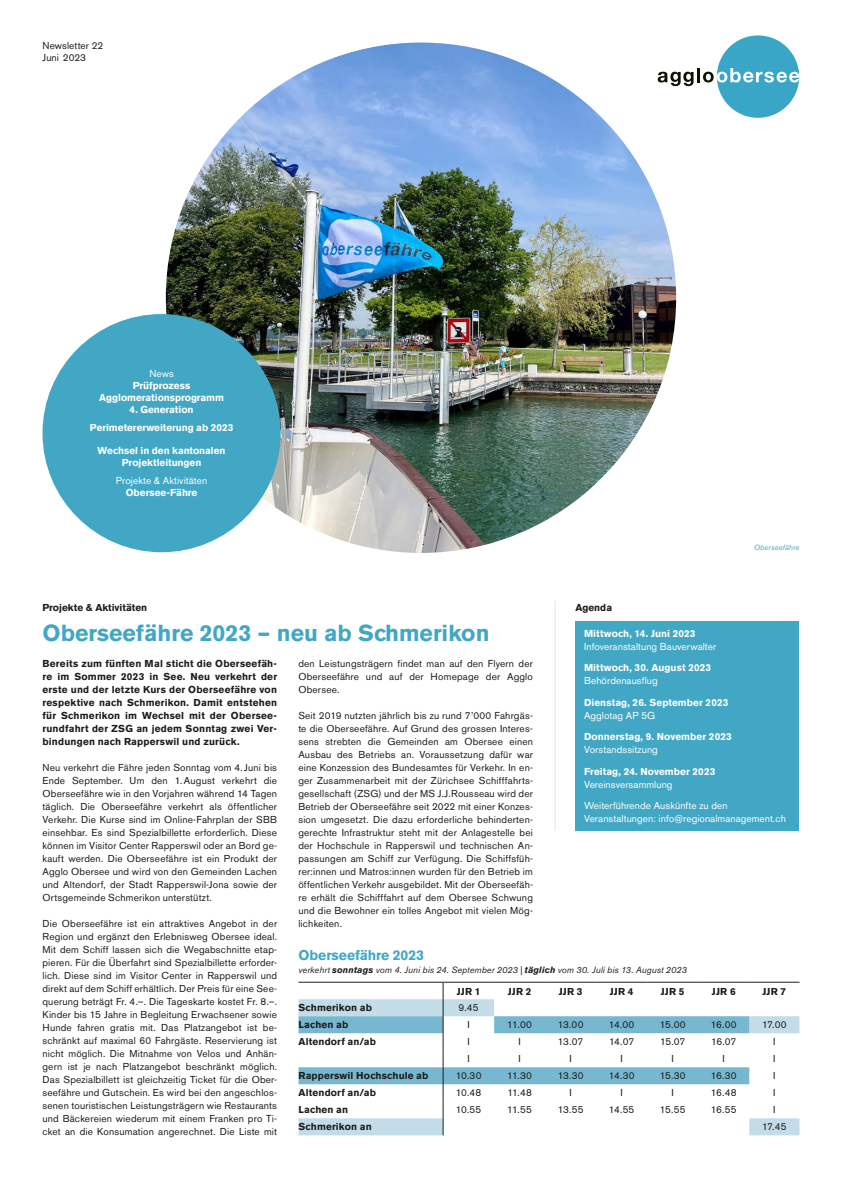
<style>
.page{position:relative;width:842px;height:1191px;background:#fff}
.page>*{position:absolute;margin:0;border:0;box-sizing:border-box;transform-origin:0 0}
.t1{font:700 23px "Akzidenz Grotesk BE";color:#41a7c4}
.t2{font:700 14px "Akzidenz Grotesk BE";letter-spacing:-.005em;color:#41a7c4}
.t3{font:10px/13px "Akzidenz Grotesk BE";letter-spacing:.02em;color:#1d1d1b;text-align:justify}
.t4{font:700 10px/13px "Akzidenz Grotesk BE";letter-spacing:.015em;color:#1d1d1b;text-align:justify}
.t5{font:700 10px/12px "Akzidenz Grotesk BE";color:#fff;text-align:center}
.t6{font:10px/21.5px "Akzidenz Grotesk BE";letter-spacing:.01em;color:#fff}
.t7{font:italic 9px "Akzidenz Grotesk BE";letter-spacing:.01em;color:#1d1d1b}
.t8{font:italic 7.5px "Akzidenz Grotesk BE";letter-spacing:.02em;color:#41a7c4}
.s1{font-weight:700}
</style>
<div class="page">
<img style="left:166px;top:43px;width:510px;height:510px;border-radius:255px">
<div style="left:717px;top:35px;width:82px;height:83px;background:#3aa6c7;border-radius:50%"></div>
<svg style="left:658px;top:72px;width:35px;height:14px"></svg>
<hr style="left:697px;top:68px;width:3px;height:14px;background:#0d1200">
<svg style="left:703px;top:68px;width:96px;height:14px"></svg>
<div style="left:43px;top:314px;width:238px;height:238px;background:#41a7c4;border-radius:50%"></div>
<div style="left:575px;top:621px;width:224px;height:209px;background:#41a7c4"></div>
<hr style="left:555px;top:600px;width:1px;height:230px;background:#e4e4e3">
<svg style="left:749px;top:1016px;width:50px;height:119px"></svg>
<hr style="left:298px;top:981px;width:145px;height:1px;background:#1d1d1b">
<hr style="left:443px;top:981px;width:51px;height:1px;background:#1d1d1b">
<hr style="left:494px;top:981px;width:51px;height:1px;background:#1d1d1b">
<hr style="left:545px;top:981px;width:51px;height:1px;background:#1d1d1b">
<hr style="left:596px;top:981px;width:51px;height:1px;background:#1d1d1b">
<hr style="left:647px;top:981px;width:51px;height:1px;background:#1d1d1b">
<hr style="left:698px;top:981px;width:51px;height:1px;background:#1d1d1b">
<hr style="left:749px;top:981px;width:50px;height:1px;background:#1d1d1b">
<svg style="left:298px;top:982px;width:451px;height:153px"></svg>
<p class="t3" style="left:43px;top:39px;width:62px;line-height:12px">Newsletter 22<br>Juni 2023</p>
<p class="t6" style="left:149px;top:363px;width:26px">News</p>
<p class="t5" style="left:99px;top:379px;width:127px">Prüfprozess<br>Agglomerationsprogramm</p>
<p class="t5" style="left:90px;top:401px;width:145px;line-height:17.7px">4. Generation<br>Perimetererweiterung ab 2023</p>
<p class="t5" style="left:98px;top:444px;width:129px">Wechsel in den kantonalen<br>Projektleitungen</p>
<p class="t6" style="left:116px;top:469px;width:93px">Projekte &amp; Aktivitäten</p>
<p class="t5" style="left:126px;top:486px;width:73px">Obersee-Fähre</p>
<p class="t8" style="left:754px;top:542px;width:47px">Oberseefähre</p>
<p class="t4" style="left:43px;top:601px;width:106px">Projekte &amp; Aktivitäten</p>
<p class="t4" style="left:575px;top:601px;width:38px">Agenda</p>
<p class="t5" style="left:584px;top:627px;width:113px">Mittwoch, 14. Juni 2023</p>
<p class="t6" style="left:584px;top:635px;width:134px">Infoveranstaltung Bauverwalter</p>
<p class="t5" style="left:584px;top:661px;width:129px">Mittwoch, 30. August 2023</p>
<p class="t6" style="left:584px;top:670px;width:75px">Behördenausflug</p>
<p class="t5" style="left:584px;top:696px;width:146px">Dienstag, 26. September 2023</p>
<p class="t6" style="left:584px;top:704px;width:73px">Agglotag AP 5G</p>
<p class="t5" style="left:584px;top:730px;width:149px">Donnerstag, 9. November 2023</p>
<p class="t6" style="left:584px;top:739px;width:75px">Vorstandssitzung</p>
<p class="t5" style="left:584px;top:765px;width:133px">Freitag, 24. November 2023</p>
<p class="t6" style="left:584px;top:773px;width:145px">Vereinsversammlung<br>Weiterführende Auskünfte zu den</p>
<p class="t6" style="left:584px;top:808px;width:204px">Veranstaltungen: info@regionalmanagement.ch</p>
<h1 class="t1" style="left:43px;top:619px;width:449px">Oberseefähre 2023 – neu ab Schmerikon</h1>
<p class="t4" style="left:43px;top:657px;width:236px">Bereits zum fünften Mal sticht die Oberseefäh&shy;re im Sommer 2023 in See. Neu verkehrt der erste und der letzte Kurs der Oberseefähre von respektive nach Schmerikon. Damit entstehen für Schmerikon im Wechsel mit der Obersee&shy;rundfahrt der ZSG an jedem Sonntag zwei Ver&shy;bindungen nach Rapperswil und zurück.</p>
<p class="t3" style="left:43px;top:761px;width:236px">Neu verkehrt die Fähre jeden Sonntag vom 4.Juni bis Ende September. Um den 1.August verkehrt die Oberseefähre wie in den Vorjahren während 14 Tagen täglich. Die Oberseefähre verkehrt als öffentlicher Verkehr. Die Kurse sind im Online-Fahrplan der SBB einsehbar. Es sind Spezialbillette erforderlich. Diese können im Visitor Center Rapperswil oder an Bord ge&shy;kauft werden. Die Oberseefähre ist ein Produkt der Agglo Obersee und wird von den Gemeinden Lachen und Altendorf, der Stadt Rapperswil-Jona sowie der Ortsgemeinde Schmerikon unterstützt.</p>
<p class="t3" style="left:43px;top:917px;width:236px">Die Oberseefähre ist ein attraktives Angebot in der Region und ergänzt den Erlebnisweg Obersee ideal.<br>Mit dem Schiff lassen sich die Wegabschnitte etap&shy;pieren. Für die Überfahrt sind Spezialbillette erforder&shy;lich. Diese sind im Visitor Center in Rapperswil und direkt auf dem Schiff erhältlich. Der Preis für eine See&shy;querung beträgt Fr. 4.–. Die Tageskarte kostet Fr. 8.–.<br>Kinder bis 15 Jahre in Begleitung Erwachsener sowie Hunde fahren gratis mit. Das Platzangebot ist be&shy;schränkt auf maximal 60 Fahrgäste. Reservierung ist nicht möglich. Die Mitnahme von Velos und Anhän&shy;gern ist je nach Platzangebot beschränkt möglich.<br>Das Spezialbillett ist gleichzeitig Ticket für die Ober&shy;seefähre und Gutschein. Es wird bei den angeschlos&shy;senen touristischen Leistungsträgern wie Restaurants und Bäckereien wiederum mit einem Franken pro Ti&shy;cket an die Konsumation angerechnet. Die Liste mit</p>
<p class="t3" style="left:298px;top:657px;width:236px">den Leistungsträgern findet man auf den Flyern der Oberseefähre und auf der Homepage der Agglo Obersee.</p>
<p class="t3" style="left:298px;top:709px;width:236px">Seit 2019 nutzten jährlich bis zu rund 7’000 Fahrgäs&shy;te die Oberseefähre. Auf Grund des grossen Interes&shy;sens strebten die Gemeinden am Obersee einen Ausbau des Betriebs an. Voraussetzung dafür war eine Konzession des Bundesamtes für Verkehr. In en&shy;ger Zusammenarbeit mit der Zürichsee Schifffahrts&shy;gesellschaft (ZSG) und der MS J.J.Rousseau wird der Betrieb der Oberseefähre seit 2022 mit einer Konzes&shy;sion umgesetzt. Die dazu erforderliche behinderten&shy;gerechte Infrastruktur steht mit der Anlagestelle bei der Hochschule in Rapperswil und technischen An&shy;passungen am Schiff zur Verfügung. Die Schiffsfüh&shy;rer:innen und Matros:innen wurden für den Betrieb im öffentlichen Verkehr ausgebildet. Mit der Oberseefäh&shy;re erhält die Schifffahrt auf dem Obersee Schwung und die Bewohner ein tolles Angebot mit vielen Mög&shy;lichkeiten.</p>
<h2 class="t2" style="left:298px;top:946px;width:127px">Oberseefähre 2023</h2>
<p class="t7" style="left:298px;top:964px;width:390px">verkehrt <span class="s1">sonntags</span> vom 4. Juni bis 24. September 2023 | <span class="s1">täglich</span> vom 30. Juli bis 13. August 2023</p>
<p class="t4" style="left:457px;top:984px;width:25px">JJR 1</p>
<p class="t4" style="left:508px;top:984px;width:25px">JJR 2</p>
<p class="t4" style="left:559px;top:984px;width:25px">JJR 3</p>
<p class="t4" style="left:610px;top:984px;width:25px">JJR 4</p>
<p class="t4" style="left:661px;top:984px;width:25px">JJR 5</p>
<p class="t4" style="left:712px;top:984px;width:25px">JJR 6</p>
<p class="t4" style="left:762px;top:984px;width:25px">JJR 7</p>
<p class="t4" style="left:298px;top:1001px;width:75px">Schmerikon ab</p>
<p class="t3" style="left:458px;top:1001px;width:22px">9.45</p>
<p class="t4" style="left:298px;top:1018px;width:51px">Lachen ab</p>
<p class="t3" style="left:467px;top:1018px;width:4px">I</p>
<p class="t3" style="left:507px;top:1018px;width:26px">11.00</p>
<p class="t3" style="left:558px;top:1018px;width:27px">13.00</p>
<p class="t3" style="left:609px;top:1018px;width:27px">14.00</p>
<p class="t3" style="left:660px;top:1018px;width:27px">15.00</p>
<p class="t3" style="left:711px;top:1018px;width:27px">16.00</p>
<p class="t3" style="left:762px;top:1018px;width:26px">17.00</p>
<p class="t4" style="left:298px;top:1035px;width:79px">Altendorf an/ab</p>
<p class="t3" style="left:467px;top:1035px;width:4px">I</p>
<p class="t3" style="left:518px;top:1035px;width:4px">I</p>
<p class="t3" style="left:558px;top:1035px;width:27px">13.07</p>
<p class="t3" style="left:609px;top:1035px;width:27px">14.07</p>
<p class="t3" style="left:660px;top:1035px;width:27px">15.07</p>
<p class="t3" style="left:711px;top:1035px;width:27px">16.07</p>
<p class="t3" style="left:773px;top:1035px;width:4px">I</p>
<p class="t3" style="left:467px;top:1052px;width:4px">I</p>
<p class="t3" style="left:518px;top:1052px;width:4px">I</p>
<p class="t3" style="left:569px;top:1052px;width:4px">I</p>
<p class="t3" style="left:620px;top:1052px;width:4px">I</p>
<p class="t3" style="left:672px;top:1052px;width:4px">I</p>
<p class="t3" style="left:723px;top:1052px;width:4px">I</p>
<p class="t3" style="left:773px;top:1052px;width:4px">I</p>
<p class="t4" style="left:298px;top:1069px;width:131px">Rapperswil Hochschule ab</p>
<p class="t3" style="left:456px;top:1069px;width:27px">10.30</p>
<p class="t3" style="left:507px;top:1069px;width:26px">11.30</p>
<p class="t3" style="left:558px;top:1069px;width:27px">13.30</p>
<p class="t3" style="left:609px;top:1069px;width:27px">14.30</p>
<p class="t3" style="left:660px;top:1069px;width:27px">15.30</p>
<p class="t3" style="left:711px;top:1069px;width:27px">16.30</p>
<p class="t3" style="left:773px;top:1069px;width:4px">I</p>
<p class="t4" style="left:298px;top:1086px;width:79px">Altendorf an/ab</p>
<p class="t3" style="left:456px;top:1086px;width:27px">10.48</p>
<p class="t3" style="left:507px;top:1086px;width:26px">11.48</p>
<p class="t3" style="left:569px;top:1086px;width:4px">I</p>
<p class="t3" style="left:620px;top:1086px;width:4px">I</p>
<p class="t3" style="left:672px;top:1086px;width:4px">I</p>
<p class="t3" style="left:711px;top:1086px;width:27px">16.48</p>
<p class="t3" style="left:773px;top:1086px;width:4px">I</p>
<p class="t4" style="left:298px;top:1103px;width:51px">Lachen an</p>
<p class="t3" style="left:456px;top:1103px;width:27px">10.55</p>
<p class="t3" style="left:507px;top:1103px;width:26px">11.55</p>
<p class="t3" style="left:558px;top:1103px;width:27px">13.55</p>
<p class="t3" style="left:609px;top:1103px;width:27px">14.55</p>
<p class="t3" style="left:660px;top:1103px;width:27px">15.55</p>
<p class="t3" style="left:711px;top:1103px;width:27px">16.55</p>
<p class="t3" style="left:773px;top:1103px;width:4px">I</p>
<p class="t4" style="left:298px;top:1120px;width:75px">Schmerikon an</p>
<p class="t3" style="left:762px;top:1120px;width:26px">17.45</p>
</div>
